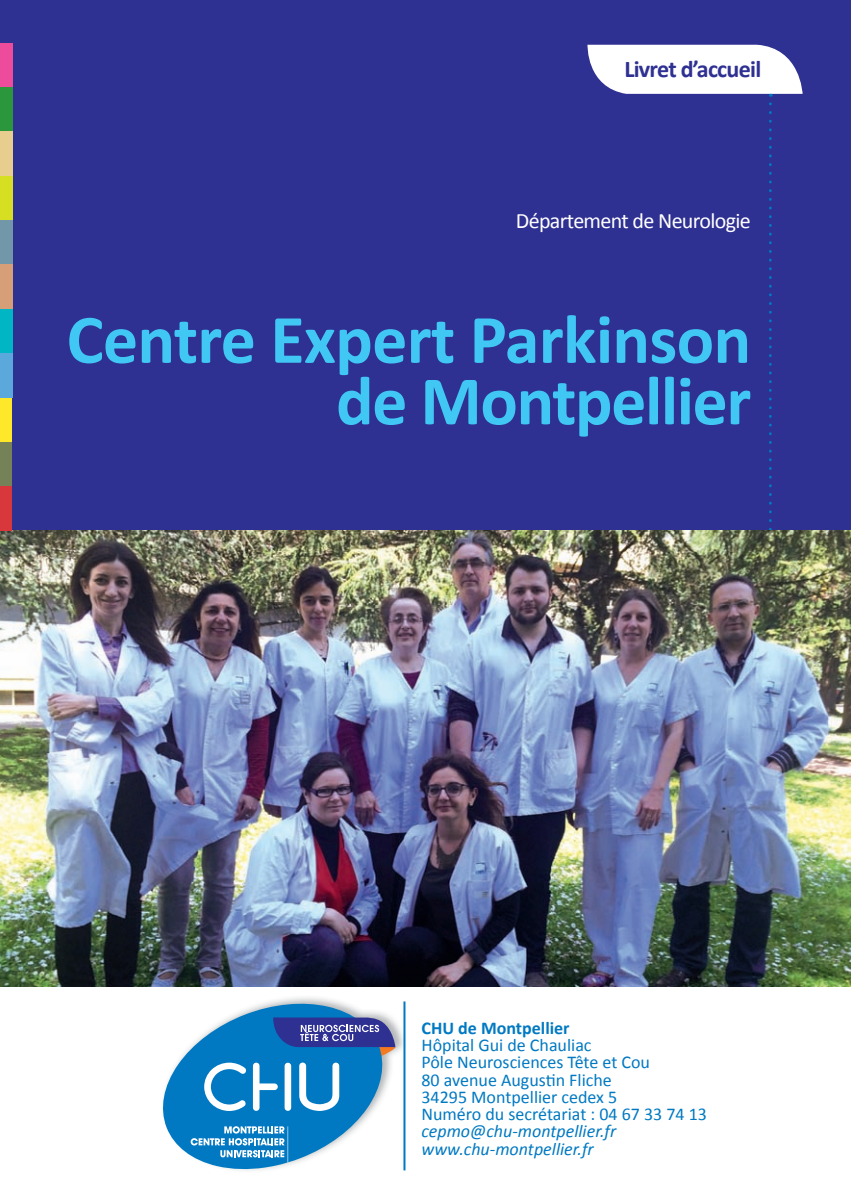
<style>
.page{position:relative;width:851px;height:1191px;background:#fff}
.page>*{position:absolute;margin:0;border:0;box-sizing:border-box;transform-origin:0 0}
.t1{font:700 70px/61.4px "Calibri";letter-spacing:-.015em;color:#40c7f4;text-align:right}
.t2{font:700 24px "Calibri";letter-spacing:-.03em;color:#2e3092}
.t3{font:22px "Calibri";letter-spacing:-.03em;color:#fff}
.t4{font:18px/17.2px "Calibri";color:#0079c2}
.t5{font:italic 18px/17.2px "Calibri";color:#0079c2}
.t6{font:700 18px "Calibri";color:#0079c2}
</style>
<div class="page">
<div style="left:0;top:0;width:850px;height:982px;background:#2e3092"></div>
<img style="left:232px;top:997px;width:174px;height:174px">
<svg style="left:163px;top:1001px;width:232px;height:168px"></svg>
<svg style="left:587px;top:44px;width:215px;height:486px"></svg>
<hr style="left:403px;top:1001px;width:2px;height:169px;background:#0079c2">
<img style="left:0;top:530px;width:850px;height:456px">
<div style="left:0;top:441px;width:12px;height:45px;background:#758258"></div>
<div style="left:0;top:397px;width:12px;height:44px;background:#ffe82a"></div>
<div style="left:0;top:486px;width:12px;height:44px;background:#d8373c"></div>
<div style="left:0;top:353px;width:12px;height:44px;background:#5ba8dc"></div>
<div style="left:0;top:308px;width:12px;height:45px;background:#00b6c4"></div>
<div style="left:0;top:220px;width:12px;height:44px;background:#7197a8"></div>
<div style="left:0;top:264px;width:12px;height:44px;background:#d79f78"></div>
<div style="left:0;top:175px;width:12px;height:45px;background:#d6df21"></div>
<div style="left:0;top:131px;width:12px;height:44px;background:#e8ce8e"></div>
<div style="left:0;top:87px;width:12px;height:44px;background:#2a973d"></div>
<div style="left:0;top:42px;width:12px;height:45px;background:#ed4c9c"></div>
<h2 class="t2" style="left:624px;top:53px;width:138px">Livret d’accueil</h2>
<p class="t3" style="left:516px;top:207px;width:236px">Département de Neurologie</p>
<h1 class="t1" style="left:67px;top:309px;width:686px">Centre Expert Parkinson de Montpellier</h1>
<p class="t6" style="left:421px;top:1016px;width:150px">CHU de Montpellier</p>
<p class="t4" style="left:421px;top:1036px;width:287px">Hôpital Gui de Chauliac<br>Pôle Neurosciences Tête et Cou<br>80 avenue Augustin Fliche<br>34295 Montpellier cedex 5<br>Numéro du secrétariat : 04 67 33 74 13</p>
<p class="t5" style="left:421px;top:1122px;width:196px">cepmo@chu-montpellier.fr www.chu-montpellier.fr</p>
</div>
